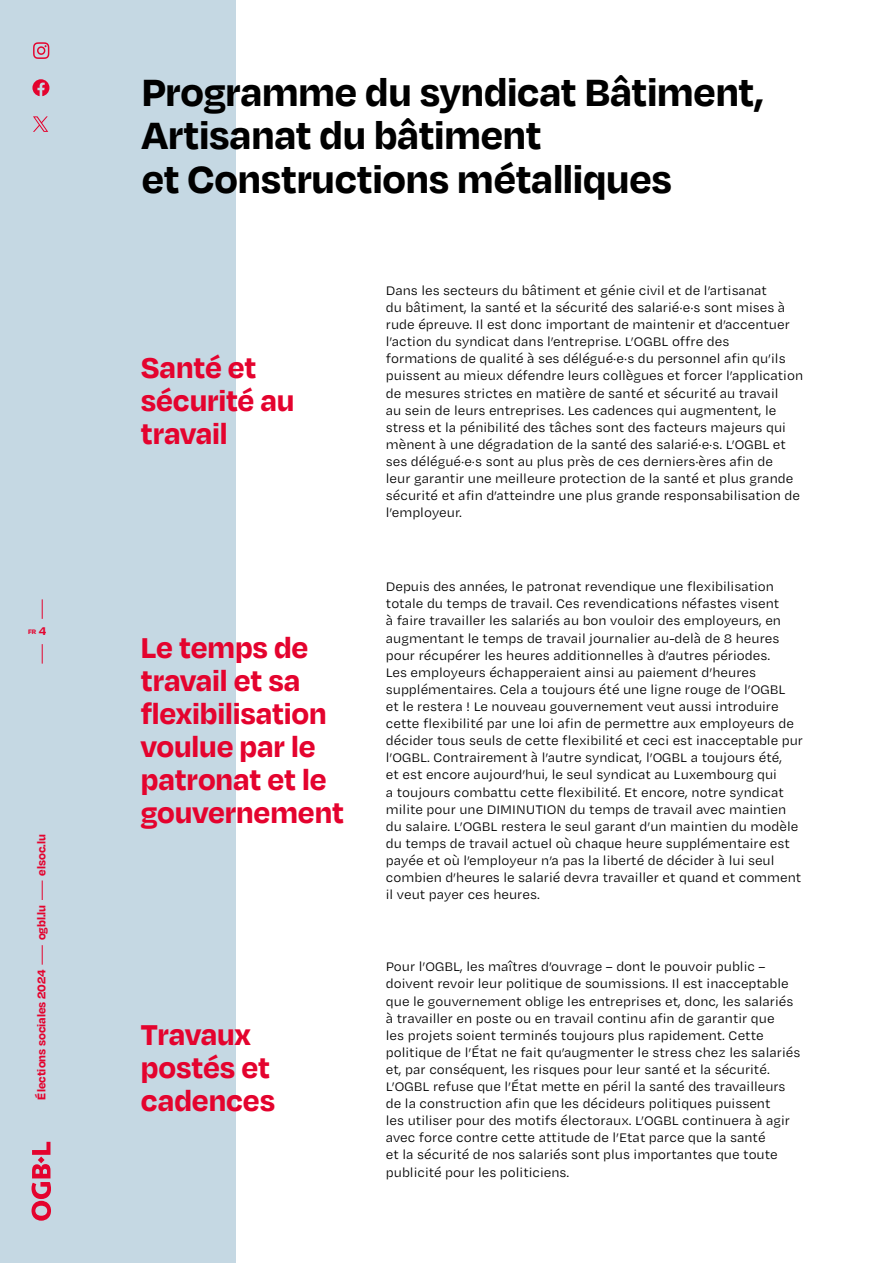
<style>
.page{position:relative;width:893px;height:1263px;background:#fff}
.page>*{position:absolute;margin:0;border:0;box-sizing:border-box;transform-origin:0 0}
.t1{font:700 43.65px/43.7px "Degular";letter-spacing:-.005em;color:#000}
.t2{font:700 33px/33px "Degular";letter-spacing:-.005em;color:#e4032e}
.t3{font:14.25px/17.1px "Degular Text";color:#000}
.t4{font:700 12.9px "Degular";color:#e4032e}
.t5{font:700 7.5px "Degular";color:#e4032e}
.s1{font-size:12.9px}
</style>
<div class="page">
<div style="left:0;top:0;width:235px;height:1263px;background:#c5d8e3"></div>
<svg style="left:32px;top:1142px;width:19px;height:79px"></svg>
<svg style="left:42px;top:945px;width:1px;height:20px"></svg>
<svg style="left:42px;top:880px;width:1px;height:20px"></svg>
<svg style="left:32px;top:79px;width:17px;height:17px"></svg>
<svg style="left:33px;top:116px;width:15px;height:16px"></svg>
<svg style="left:33px;top:42px;width:16px;height:17px"></svg>
<svg style="left:42px;top:599px;width:1px;height:20px"></svg>
<svg style="left:42px;top:644px;width:1px;height:20px"></svg>
<p class="t5" style="left:28px;top:627px;width:20px">FR <span class="s1">4</span></p>
<p class="t4" style="left:33px;top:876px;width:43px;rotate:-90deg">elsoc.lu</p>
<p class="t4" style="left:33px;top:940px;width:37px;rotate:-90deg">ogbl.lu</p>
<p class="t4" style="left:33px;top:1099px;width:132px;rotate:-90deg">Élections sociales 2024</p>
<h1 class="t1" style="left:142px;top:68px;width:623px">Programme du syndicat Bâtiment,<br>Artisanat du bâtiment<br>et Constructions métalliques</h1>
<h2 class="t2" style="left:141px;top:350px;width:155px">Santé et sécurité au travail</h2>
<h2 class="t2" style="left:141px;top:629px;width:205px">Le temps de travail et sa flexibilisation voulue par le patronat et le gouvernement</h2>
<h2 class="t2" style="left:141px;top:1016px;width:136px">Travaux postés et cadences</h2>
<p class="t3" style="left:386px;top:281px;width:419px">Dans les secteurs du bâtiment et génie civil et de l’artisanat<br>du bâtiment, la santé et la sécurité des salarié·e·s sont mises à rude épreuve. Il est donc important de maintenir et d’accentuer l’action du syndicat dans l’entreprise. L’OGBL offre des formations de qualité à ses délégué·e·s du personnel afin qu’ils puissent au mieux défendre leurs collègues et forcer l’application de mesures strictes en matière de santé et sécurité au travail<br>au sein de leurs entreprises. Les cadences qui augmentent, le stress et la pénibilité des tâches sont des facteurs majeurs qui mènent à une dégradation de la santé des salarié·e·s. L’OGBL et ses délégué·e·s sont au plus près de ces derniers·ères afin de<br>leur garantir une meilleure protection de la santé et plus grande sécurité et afin d’atteindre une plus grande responsabilisation de l’employeur.</p>
<p class="t3" style="left:386px;top:578px;width:419px">Depuis des années, le patronat revendique une flexibilisation totale du temps de travail. Ces revendications néfastes visent<br>à faire travailler les salariés au bon vouloir des employeurs, en augmentant le temps de travail journalier au-delà de 8 heures pour récupérer les heures additionnelles à d’autres périodes.<br>Les employeurs échapperaient ainsi au paiement d’heures supplémentaires. Cela a toujours été une ligne rouge de l’OGBL<br>et le restera ! Le nouveau gouvernement veut aussi introduire cette flexibilité par une loi afin de permettre aux employeurs de décider tous seuls de cette flexibilité et ceci est inacceptable pur l’OGBL. Contrairement à l’autre syndicat, l’OGBL a toujours été,<br>et est encore aujourd’hui, le seul syndicat au Luxembourg qui<br>a toujours combattu cette flexibilité. Et encore, notre syndicat milite pour une DIMINUTION du temps de travail avec maintien du salaire. L’OGBL restera le seul garant d’un maintien du modèle du temps de travail actuel où chaque heure supplémentaire est payée et où l’employeur n’a pas la liberté de décider à lui seul combien d’heures le salarié devra travailler et quand et comment il veut payer ces heures.</p>
<p class="t3" style="left:386px;top:958px;width:416px">Pour l’OGBL, les maîtres d’ouvrage – dont le pouvoir public – doivent revoir leur politique de soumissions. Il est inacceptable que le gouvernement oblige les entreprises et, donc, les salariés à travailler en poste ou en travail continu afin de garantir que<br>les projets soient terminés toujours plus rapidement. Cette politique de l’État ne fait qu’augmenter le stress chez les salariés et, par conséquent, les risques pour leur santé et la sécurité.<br>L’OGBL refuse que l’État mette en péril la santé des travailleurs de la construction afin que les décideurs politiques puissent<br>les utiliser pour des motifs électoraux. L’OGBL continuera à agir avec force contre cette attitude de l’Etat parce que la santé<br>et la sécurité de nos salariés sont plus importantes que toute publicité pour les politiciens.</p>
</div>
